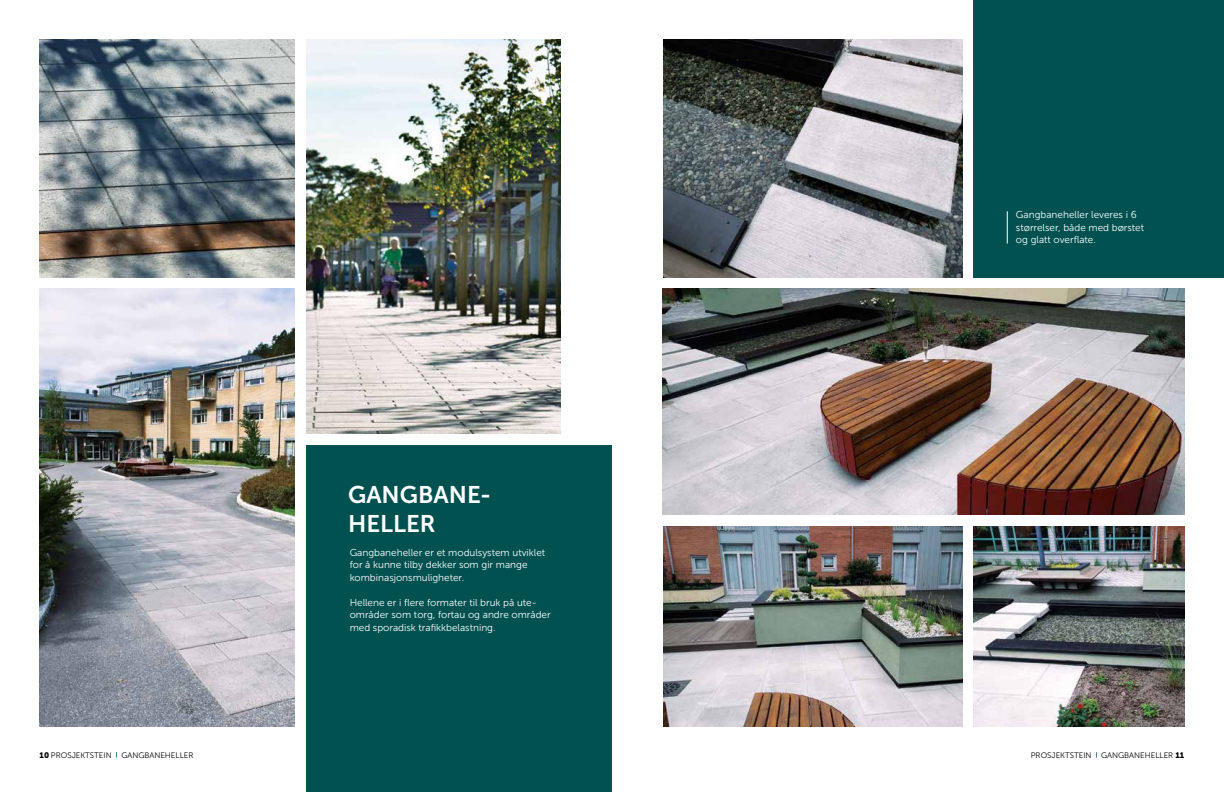
<style>
.page{position:relative;width:1224px;height:792px;background:#fff}
.page>*{position:absolute;margin:0;border:0;box-sizing:border-box;transform-origin:0 0}
.t1{font:24px/28.8px "Museo Sans 700";color:#fff}
.t2{font:10px/12.5px "Museo Sans 300";color:#fff}
.t3{font:8px "Museo Sans 300";color:#000}
.s1{font-family:"Museo Sans 900"}
</style>
<div class="page">
<img style="left:663px;top:289px;width:521px;height:226px">
<img style="left:663px;top:526px;width:299px;height:201px">
<img style="left:974px;top:526px;width:210px;height:201px">
<img style="left:40px;top:289px;width:255px;height:438px">
<div style="left:974px;top:0;width:250px;height:277px;background:#025151"></div>
<hr style="left:1007px;top:211px;width:1px;height:33px;background:#fff">
<img style="left:663px;top:40px;width:299px;height:237px">
<img style="left:306px;top:40px;width:255px;height:394px">
<img style="left:40px;top:40px;width:255px;height:237px">
<div style="left:306px;top:445px;width:306px;height:347px;background:#025151"></div>
<h1 class="t1" style="left:348px;top:481px;width:145px">GANGBANE-<br>HELLER</h1>
<p class="t2" style="left:350px;top:546px;width:197px">Gangbaneheller er et modulsystem utviklet for å kunne tilby dekker som gir mange kombinasjonsmuligheter.</p>
<p class="t2" style="left:350px;top:596px;width:203px">Hellene er i flere formater til bruk på ute&shy;områder som torg, fortau og andre områder med sporadisk trafikkbelastning.</p>
<p class="t2" style="left:1016px;top:209px;width:130px">Gangbaneheller leveres i 6 størrelser, både med børstet og glatt overflate.</p>
<p class="t3" style="left:40px;top:751px;width:155px"><span class="s1">10</span> PROSJEKTSTEIN GANGBANEHELLER</p>
<p class="t3" style="left:1031px;top:751px;width:155px">PROSJEKTSTEIN GANGBANEHELLER <span class="s1">11</span></p>
</div>
